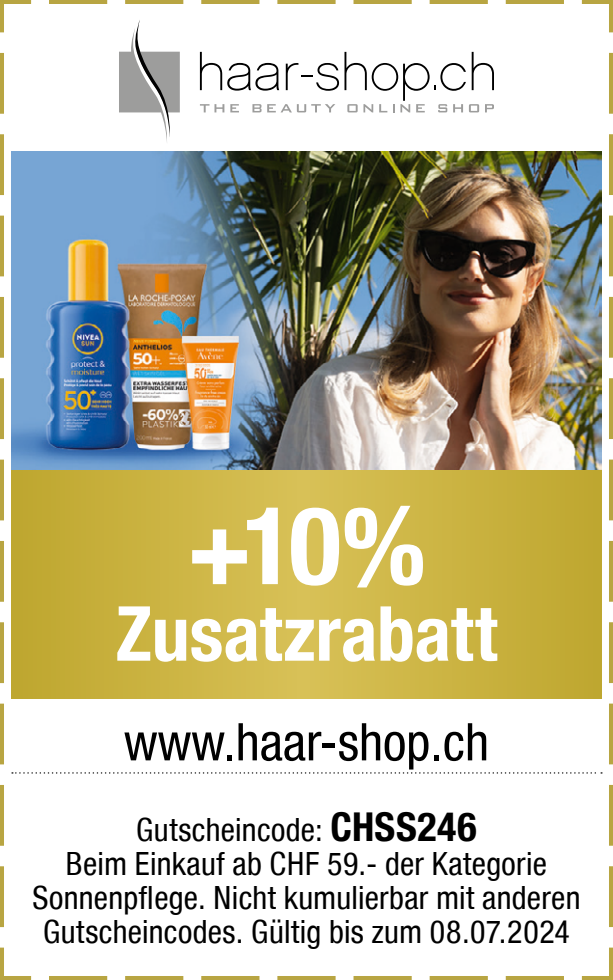
<style>
.page{position:relative;width:613px;height:980px;background:#fff}
.page>*{position:absolute;margin:0;border:0;box-sizing:border-box;transform-origin:0 0}
.t1{font:700 condensed 108px "Helvetica Neue LT Pro";color:#fff}
.t2{font:700 condensed 76px "Helvetica Neue LT Pro";color:#fff}
.t3{font:condensed 52px "Helvetica Neue LT";color:#000}
.t4{font:condensed 32px/34px "Helvetica Neue LT";letter-spacing:.01em;color:#000;text-align:center}
.s1{font-family:"Helvetica Neue LT Pro";font-weight:700;font-size:40px}
</style>
<div class="page">
<img style="left:0;top:0;width:612px;height:980px">
<h1 class="t1" style="left:187px;top:480px;width:240px">+10%</h1>
<h2 class="t2" style="left:115px;top:587px;width:383px">Zusatzrabatt</h2>
<h3 class="t3" style="left:124px;top:712px;width:366px">www.haar-shop.ch</h3>
<p class="t4" style="left:32px;top:812px;width:549px">Gutscheincode: <span class="s1">CHSS246<br></span>Beim Einkauf ab CHF 59.- der Kategorie Sonnenpflege. Nicht kumulierbar mit anderen Gutscheincodes. Gültig bis zum 08.07.2024</p>
</div>
